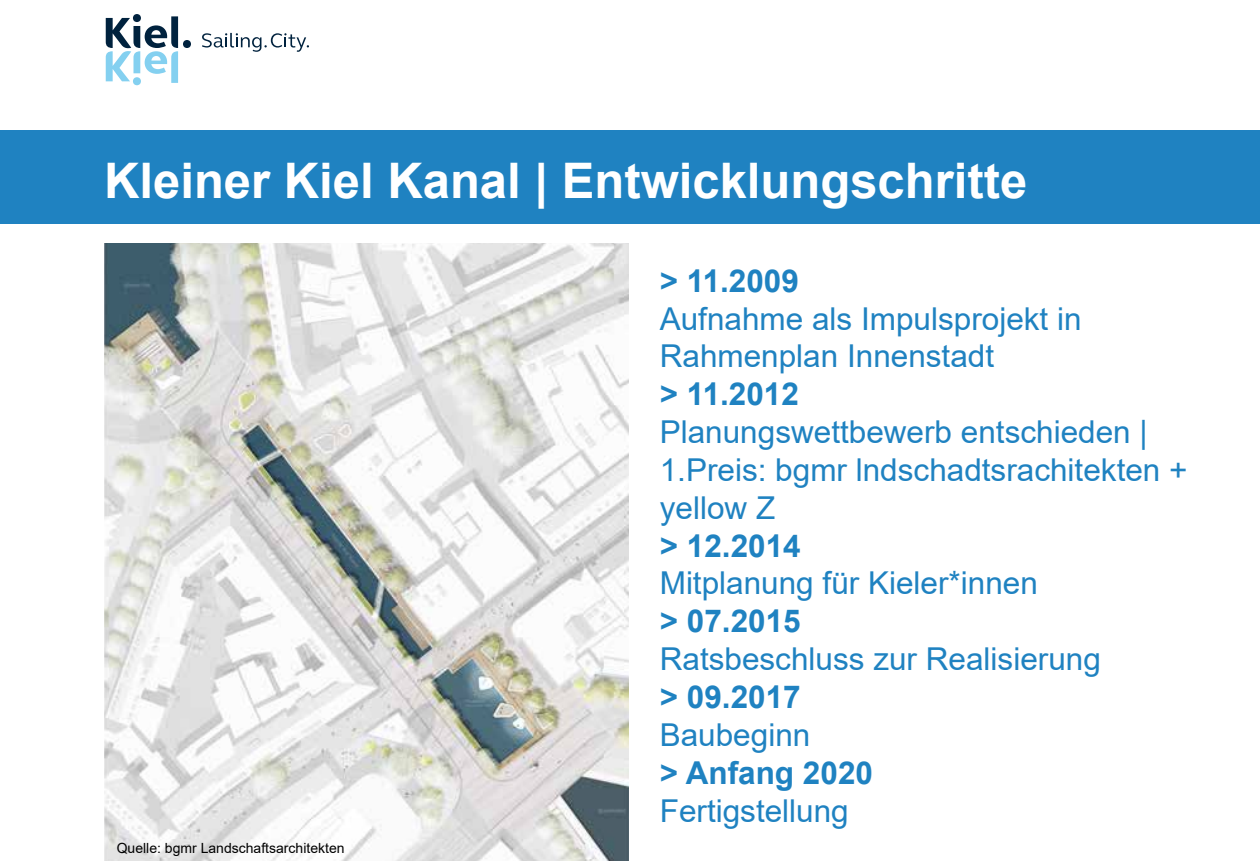
<style>
.page{position:relative;width:1260px;height:861px;background:#fff}
.page>*{position:absolute;margin:0;border:0;box-sizing:border-box;transform-origin:0 0}
.t1{font:700 49px "Arial";color:#fff}
.t2{font:31.5px/37.8px "Arial";color:#1f82c1}
.t3{font:14px "Arial";color:#000}
.s1{font-weight:700}
</style>
<div class="page">
<svg style="left:202px;top:33px;width:107px;height:19px"></svg>
<div style="left:133px;top:77px;width:8px;height:8px;background:#84d0f0;border-radius:50%"></div>
<div style="left:183px;top:40px;width:8px;height:8px;background:#00223e;border-radius:50%"></div>
<svg style="left:106px;top:16px;width:72px;height:67px"></svg>
<div style="left:0;top:130px;width:1260px;height:93px;background:#1f82c1"></div>
<img style="left:104px;top:243px;width:525px;height:617px">
<h1 class="t1" style="left:104px;top:147px;width:925px">Kleiner Kiel Kanal | Entwicklungschritte</h1>
<p class="t3" style="left:117px;top:838px;width:229px">Quelle: bgmr Landschaftsarchitekten</p>
<p class="t2" style="left:660px;top:261px;width:529px"><span class="s1">&gt; 11.2009<br></span>Aufnahme als Impulsprojekt in<br>Rahmenplan Innenstadt<br><span class="s1">&gt; 11.2012<br></span>Planungswettbewerb entschieden |<br>1.Preis: bgmr lndschadtsrachitekten + yellow Z<br><span class="s1">&gt; 12.2014<br></span>Mitplanung für Kieler*innen<br><span class="s1">&gt; 07.2015<br></span>Ratsbeschluss zur Realisierung<br><span class="s1">&gt; 09.2017<br></span>Baubeginn<br><span class="s1">&gt; Anfang 2020<br></span>Fertigstellung</p>
</div>
